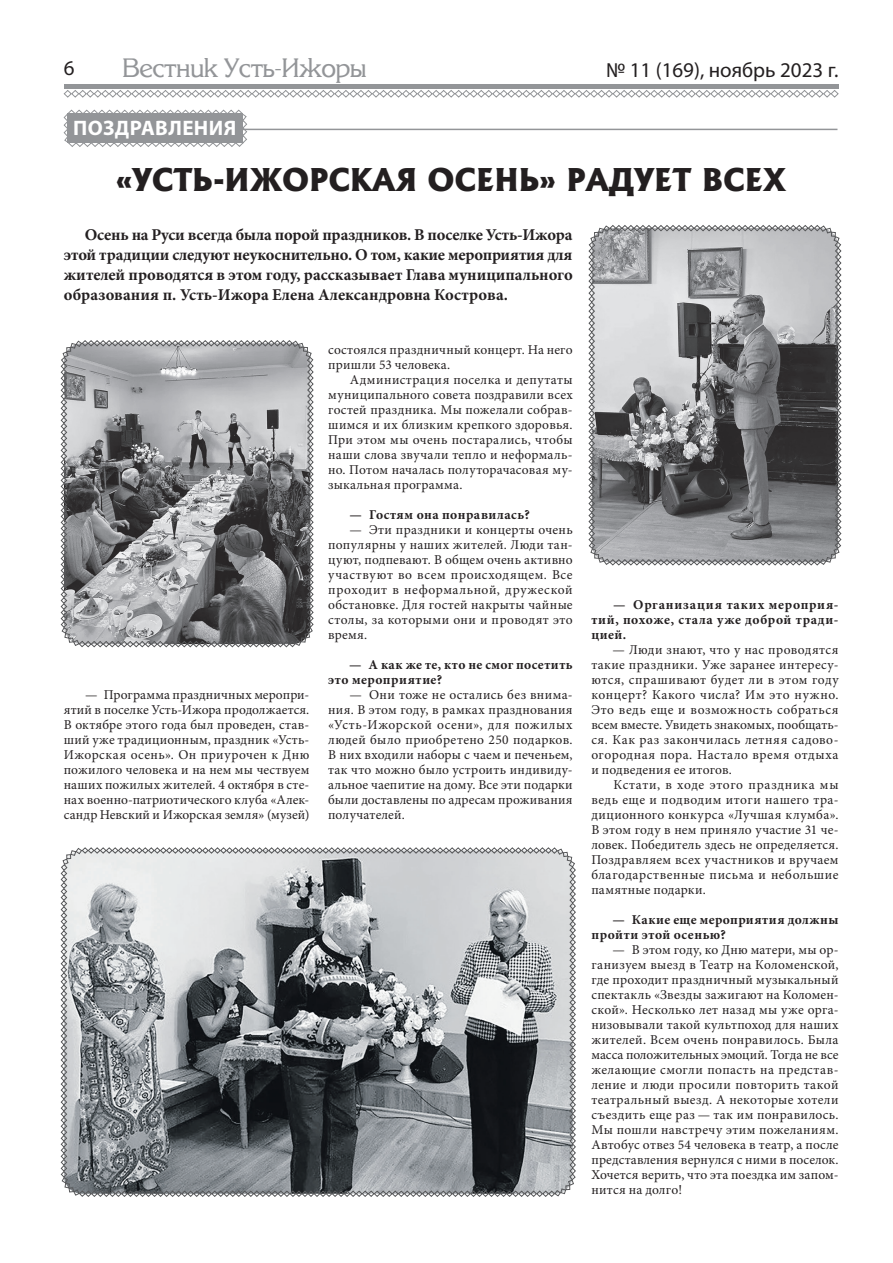
<style>
.page{position:relative;width:893px;height:1263px;background:#fff}
.page>*{position:absolute;margin:0;border:0;box-sizing:border-box;transform-origin:0 0}
.t1{font:800 30px "Albertus";color:#231f20}
.t2{font:27px "Karelia";color:#939598}
.t3{font:21px "Myriad Pro";color:#231f20}
.t4{font:700 21px "Myriad Pro";letter-spacing:.02em;color:#fff}
.t5{font:700 16.5px/19.8px "Minion Pro";color:#231f20;text-align:justify}
.t6{font:13.5px/15px "Minion Pro";letter-spacing:.02em;color:#231f20;text-align:justify}
.t7{font:700 13.5px/15px "Minion Pro";letter-spacing:.04em;color:#231f20}
</style>
<div class="page">
<hr style="left:64px;top:85px;width:774px;height:4px;background:#939598">
<svg style="left:63px;top:90px;width:776px;height:8px"></svg>
<hr style="left:237px;top:129px;width:600px;height:1px;background:#939598">
<svg style="left:63px;top:109px;width:185px;height:38px"></svg>
<svg style="left:61px;top:847px;width:515px;height:350px"></svg>
<svg style="left:61px;top:340px;width:253px;height:307px"></svg>
<svg style="left:588px;top:225px;width:254px;height:341px"></svg>
<h3 class="t3" style="left:64px;top:55px;width:12px">6</h3>
<h2 class="t2" style="left:122px;top:53px;width:246px">Вестник Усть-Ижоры</h2>
<h3 class="t3" style="left:606px;top:57px;width:234px">№ 11 (169), ноябрь 2023 г.</h3>
<h3 class="t4" style="left:73px;top:115px;width:165px">ПОЗДРАВЛЕНИЯ</h3>
<h1 class="t1" style="left:117px;top:160px;width:671px">«УСТЬ-ИЖОРСКАЯ ОСЕНЬ» РАДУЕТ ВСЕХ</h1>
<p class="t5" style="left:64px;top:225px;width:510px;text-indent:21px">Осень на Руси всегда была порой праздников. В поселке Усть-Ижора этой традиции следуют неукоснительно. О том, какие мероприятия для жителей проводятся в этом году, рассказывает Глава муниципального образования п. Усть-Ижора Елена Александровна Кострова.</p>
<p class="t6" style="left:64px;top:687px;width:247px;text-indent:21px">— Программа праздничных меропри&shy;ятий в поселке Усть-Ижора продолжается.<br>В октябре этого года был проведен, став&shy;ший уже традиционным, праздник «Усть-Ижорская осень». Он приурочен к Дню пожилого человека и на нем мы чествуем наших пожилых жителей. 4 октября в сте&shy;нах военно-патриотического клуба «Алек&shy;сандр Невский и Ижорская земля» (музей)</p>
<p class="t6" style="left:328px;top:342px;width:246px">состоялся праздничный концерт. На него пришли 53 человека.</p>
<p class="t6" style="left:328px;top:372px;width:246px;text-indent:22px">Администрация поселка и депутаты муниципального совета поздравили всех гостей праздника. Мы пожелали собрав&shy;шимся и их близким крепкого здоровья.<br>При этом мы очень постарались, чтобы наши слова звучали тепло и неформаль&shy;но. Потом началась полуторачасовая му&shy;зыкальная программа.</p>
<p class="t7" style="left:349px;top:507px;width:182px">— Гостям она понравилась?</p>
<p class="t6" style="left:328px;top:522px;width:246px;text-indent:21px">— Эти праздники и концерты очень популярны у наших жителей. Люди тан&shy;цуют, подпевают. В общем очень активно участвуют во всем происходящем. Все проходит в неформальной, дружеской обстановке. Для гостей накрыты чайные столы, за которыми они и проводят это время.</p>
<p class="t7" style="left:328px;top:657px;width:246px;text-indent:21px">— А как же те, кто не смог посетить это мероприятие?</p>
<p class="t6" style="left:328px;top:687px;width:246px;text-indent:21px">— Они тоже не остались без внима&shy;ния. В этом году, в рамках празднования «Усть-Ижорской осени», для пожилых людей было приобретено 250 подарков.<br>В них входили наборы с чаем и печеньем, так что можно было устроить индивиду&shy;альное чаепитие на дому. Все эти подарки были доставлены по адресам проживания получателей.</p>
<p class="t7" style="left:591px;top:597px;width:249px;text-align:justify;text-indent:22px">— Организация таких мероприя&shy;тий, похоже, стала уже доброй тради&shy;цией.</p>
<p class="t6" style="left:591px;top:642px;width:249px;text-indent:21px">— Люди знают, что у нас проводятся такие праздники. Уже заранее интересу&shy;ются, спрашивают будет ли в этом году концерт? Какого числа? Им это нужно.<br>Это ведь еще и возможность собраться всем вместе. Увидеть знакомых, пообщать&shy;ся. Как раз закончилась летняя садово&shy;огородная пора. Настало время отдыха и подведения ее итогов.</p>
<p class="t6" style="left:591px;top:777px;width:249px;text-indent:22px">Кстати, в ходе этого праздника мы ведь еще и подводим итоги нашего тра&shy;диционного конкурса «Лучшая клумба».<br>В этом году в нем приняло участие 31 че&shy;ловек. Победитель здесь не определяется.<br>Поздравляем всех участников и вручаем благодарственные письма и небольшие памятные подарки.</p>
<p class="t7" style="left:591px;top:912px;width:249px;text-indent:21px">— Какие еще мероприятия должны пройти этой осенью?</p>
<p class="t6" style="left:591px;top:942px;width:249px;text-indent:21px">— В этом году, ко Дню матери, мы ор&shy;ганизуем выезд в Театр на Коломенской, где проходит праздничный музыкальный спектакль «Звезды зажигают на Коломен&shy;ской». Несколько лет назад мы уже орга&shy;низовывали такой культпоход для наших жителей. Всем очень понравилось. Была масса положительных эмоций. Тогда не все желающие смогли попасть на представ&shy;ление и люди просили повторить такой театральный выезд. А некоторые хотели съездить еще раз — так им понравилось.<br>Мы пошли навстречу этим пожеланиям.<br>Автобус отвез 54 человека в театр, а после представления вернулся с ними в поселок.<br>Хочется верить, что эта поездка им запом&shy;нится на долго!</p>
</div>
